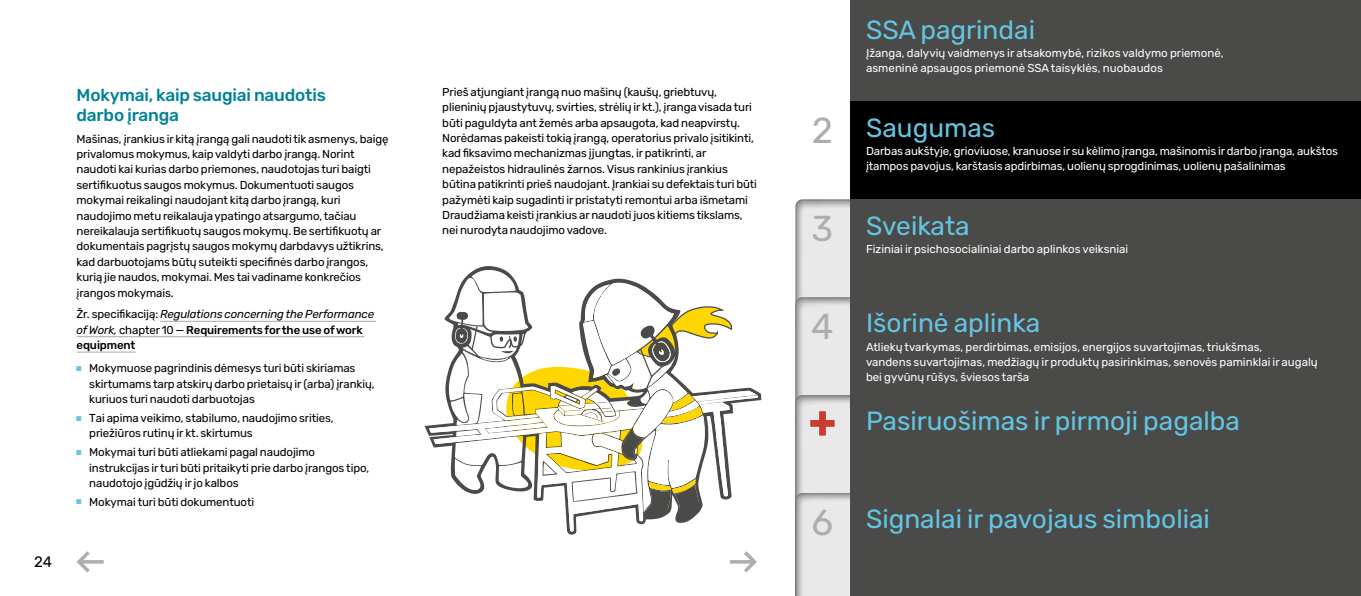
<style>
.page{position:relative;width:1361px;height:596px;background:#fff}
.page>*{position:absolute;margin:0;border:0;box-sizing:border-box;transform-origin:0 0}
.t1{font:36px "Rubik";color:#aeaeae}
.t2{font:26.25px "Rubik";color:#64c5e2}
.t3{font:500 17.25px/19.5px "Rubik";letter-spacing:-.01em;color:#008199}
.t4{font:15px "Rubik";color:#000}
.t5{font:11.55px/15.5px "Rubik";letter-spacing:-.01em;color:#000}
.t6{font:11.55px/15px "Rubik";color:#fff}
.t7{font:italic 11.55px/15.3px "Rubik";letter-spacing:-.01em;color:#000}
.s1{font-style:normal}
.s2{font-weight:500;font-style:normal}
</style>
<div class="page">
<div style="left:781px;top:190px;width:580px;height:405px;background:#000;opacity:.4"></div>
<div style="left:781px;top:286px;width:580px;height:309px;background:#000;opacity:.4"></div>
<div style="left:781px;top:384px;width:580px;height:211px;background:#000;opacity:.4"></div>
<div style="left:781px;top:481px;width:580px;height:114px;background:#000;opacity:.4"></div>
<div style="left:850px;top:199px;width:511px;height:396px;background:#4a4a49"></div>
<div style="left:850px;top:0;width:511px;height:101px;background:#4a4a49"></div>
<div style="left:850px;top:101px;width:511px;height:98px;background:#000"></div>
<svg style="left:810px;top:411px;width:24px;height:24px"></svg>
<hr style="left:160px;top:321px;width:216px;height:1px;background:#a8a8a7">
<hr style="left:77px;top:336px;width:287px;height:1px;background:#a8a8a7">
<hr style="left:77px;top:351px;width:58px;height:1px;background:#a8a8a7">
<svg style="left:429px;top:266px;width:329px;height:265px"></svg>
<svg style="left:77px;top:551px;width:27px;height:21px"></svg>
<svg style="left:730px;top:551px;width:27px;height:21px"></svg>
<p class="t4" style="left:34px;top:550px;width:19px">24</p>
<h3 class="t3" style="left:77px;top:86px;width:251px">Mokymai, kaip saugiai naudotis darbo įranga</h3>
<p class="t5" style="left:77px;top:131px;width:313px">Mašinas, įrankius ir kitą įrangą gali naudoti tik asmenys, baigę privalomus mokymus, kaip valdyti darbo įrangą. Norint naudoti kai kurias darbo priemones, naudotojas turi baigti sertifikuotus saugos mokymus. Dokumentuoti saugos mokymai reikalingi naudojant kitą darbo įrangą, kuri naudojimo metu reikalauja ypatingo atsargumo, tačiau nereikalauja sertifikuotų saugos mokymų. Be sertifikuotų ar dokumentais pagrįstų saugos mokymų darbdavys užtikrins, kad darbuotojams būtų suteikti specifinės darbo įrangos, kurią jie naudos, mokymai. Mes tai vadiname konkrečios įrangos mokymais.</p>
<p class="t7" style="left:77px;top:307px;width:299px"><span class="s1">Žr. specifikaciją:</span> Regulations concerning the Performance of Work, <span class="s1">chapter 10 —</span> <span class="s2">Requirements for the use of work equipment</span></p>
<p class="t5" style="left:89px;top:361px;width:287px">Mokymuose pagrindinis dėmesys turi būti skiriamas skirtumams tarp atskirų darbo prietaisų ir (arba) įrankių, kuriuos turi naudoti darbuotojas</p>
<p class="t5" style="left:89px;top:410px;width:246px">Tai apima veikimo, stabilumo, naudojimo srities, priežiūros rutinų ir kt. skirtumus</p>
<p class="t5" style="left:89px;top:444px;width:282px">Mokymai turi būti atliekami pagal naudojimo instrukcijas ir turi būti pritaikyti prie darbo įrangos tipo, naudotojo įgūdžių ir jo kalbos</p>
<p class="t5" style="left:89px;top:494px;width:166px">Mokymai turi būti dokumentuoti</p>
<p class="t5" style="left:442px;top:85px;width:316px">Prieš atjungiant įrangą nuo mašinų (kaušų, griebtuvų, plieninių pjaustytuvų, svirties, strėlių ir kt.), įranga visada turi būti paguldyta ant žemės arba apsaugota, kad neapvirstų.<br>Norėdamas pakeisti tokią įrangą, operatorius privalo įsitikinti, kad fiksavimo mechanizmas įjungtas, ir patikrinti, ar nepažeistos hidraulinės žarnos. Visus rankinius įrankius būtina patikrinti prieš naudojant. Įrankiai su defektais turi būti pažymėti kaip sugadinti ir pristatyti remontui arba išmetami Draudžiama keisti įrankius ar naudoti juos kitiems tikslams, nei nurodyta naudojimo vadove.</p>
<h2 class="t2" style="left:866px;top:10px;width:170px">SSA pagrindai</h2>
<p class="t6" style="left:866px;top:46px;width:359px">Įžanga, dalyvių vaidmenys ir atsakomybė, rizikos valdymo priemonė, asmeninė apsaugos priemonė SSA taisyklės, nuobaudos</p>
<h1 class="t1" style="left:812px;top:104px;width:23px">2</h1>
<h2 class="t2" style="left:866px;top:108px;width:131px">Saugumas</h2>
<p class="t6" style="left:866px;top:144px;width:473px">Darbas aukštyje, grioviuose, kranuose ir su kėlimo įranga, mašinomis ir darbo įranga, aukštos įtampos pavojus, karštasis apdirbimas, uolienų sprogdinimas, uolienų pašalinimas</p>
<h1 class="t1" style="left:811px;top:202px;width:23px">3</h1>
<h2 class="t2" style="left:866px;top:206px;width:105px">Sveikata</h2>
<p class="t6" style="left:866px;top:242px;width:264px">Fiziniai ir psichosocialiniai darbo aplinkos veiksniai</p>
<h1 class="t1" style="left:811px;top:300px;width:24px">4</h1>
<h2 class="t2" style="left:866px;top:304px;width:176px">Išorinė aplinka</h2>
<p class="t6" style="left:866px;top:340px;width:453px">Atliekų tvarkymas, perdirbimas, emisijos, energijos suvartojimas, triukšmas,<br>vandens suvartojimas, medžiagų ir produktų pasirinkimas, senovės paminklai ir augalų bei gyvūnų rūšys, šviesos tarša</p>
<h2 class="t2" style="left:866px;top:402px;width:375px">Pasiruošimas ir pirmoji pagalba</h2>
<h1 class="t1" style="left:811px;top:495px;width:23px">6</h1>
<h2 class="t2" style="left:866px;top:499px;width:345px">Signalai ir pavojaus simboliai</h2>
</div>
